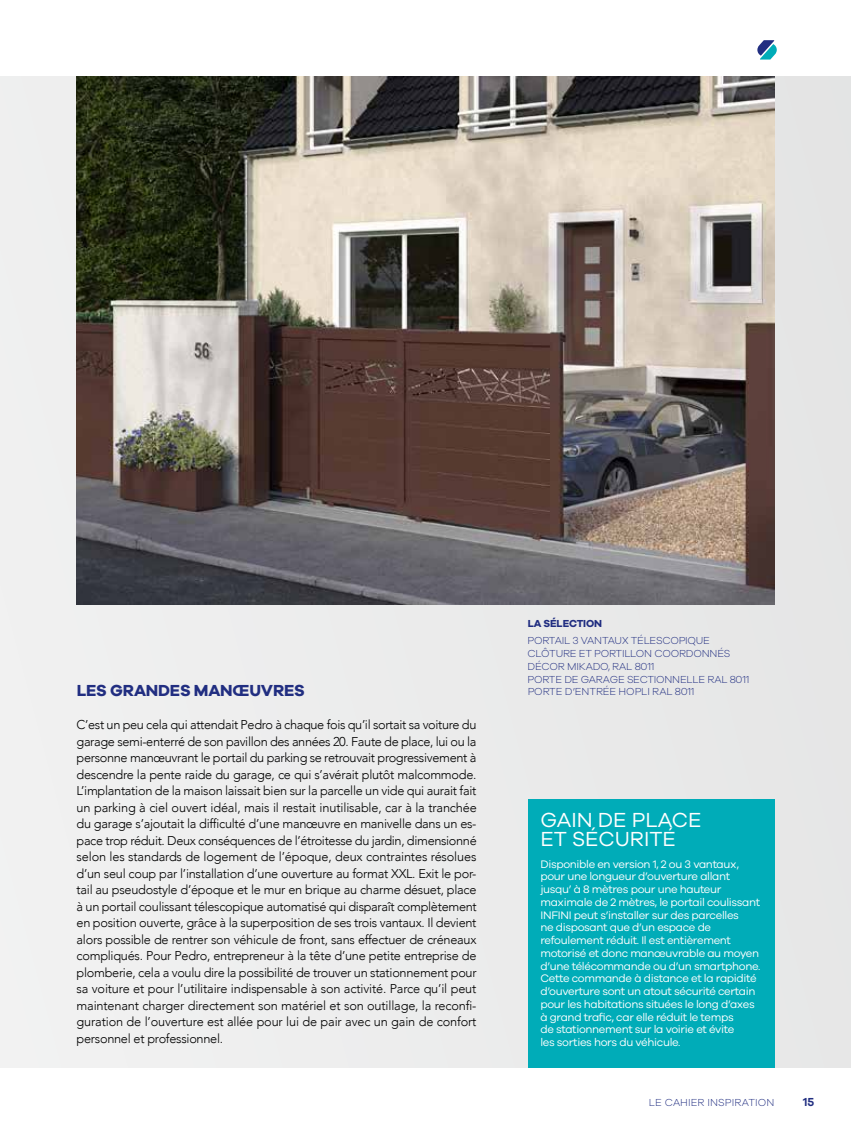
<style>
.page{position:relative;width:851px;height:1136px;background:#fff}
.page>*{position:absolute;margin:0;border:0;box-sizing:border-box;transform-origin:0 0}
.t1{font:21px/19.5px "Galano Grotesque";color:#fff}
.t2{font:700 16.5px "Galano Grotesque";letter-spacing:-.01em;color:#212e81}
.t3{font:300 12.75px/16.5px "Avenir";letter-spacing:-.02em;color:#000;text-align:justify}
.t4{font:600 12px "Galano Grotesque";color:#212e81}
.t5{font:11.25px/12.8px "Galano Grotesque";letter-spacing:-.03em;color:#fff}
.t6{font:300 10.5px/12.8px "Galano Grotesque";letter-spacing:-.02em;color:#212e81}
.t7{font:300 10.5px "Galano Grotesque";letter-spacing:.01em;color:#212e81}
.t8{font:700 10.5px "Galano Grotesque";letter-spacing:-.01em;color:#212e81}
</style>
<div class="page">
<div style="left:0;top:77px;width:850px;height:990px;background:#ededed"></div>
<div style="left:612px;top:579px;width:177px;height:28px;background:#000;opacity:.25"></div>
<img style="left:77px;top:77px;width:697px;height:527px">
<svg style="left:757px;top:40px;width:19px;height:20px"></svg>
<div style="left:527px;top:799px;width:247px;height:268px;background:#00acb8"></div>
<p class="t8" style="left:527px;top:617px;width:76px">LA SÉLECTION</p>
<p class="t6" style="left:527px;top:634px;width:223px">PORTAIL 3 VANTAUX TÉLESCOPIQUE<br>CLÔTURE ET PORTILLON COORDONNÉS<br>DÉCOR MIKADO, RAL 8011<br>PORTE DE GARAGE SECTIONNELLE RAL 8011</p>
<p class="t2" style="left:77px;top:680px;width:229px">LES GRANDES MANŒUVRES</p>
<p class="t6" style="left:527px;top:685px;width:168px">PORTE D’ENTRÉE HOPLI RAL 8011</p>
<p class="t3" style="left:77px;top:716px;width:402px">C’est un peu cela qui attendait Pedro à chaque fois qu’il sortait sa voiture du garage semi-enterré de son pavillon des années 20. Faute de place, lui ou la personne manœuvrant le portail du parking se retrouvait progressivement à descendre la pente raide du garage, ce qui s’avérait plutôt malcommode.<br>L’implantation de la maison laissait bien sur la parcelle un vide qui aurait fait un parking à ciel ouvert idéal, mais il restait inutilisable, car à la tranchée du garage s’ajoutait la difficulté d’une manœuvre en manivelle dans un es&shy;pace trop réduit. Deux conséquences de l’étroitesse du jardin, dimensionné selon les standards de logement de l’époque, deux contraintes résolues d’un seul coup par l’installation d’une ouverture au format XXL. Exit le por&shy;tail au pseudostyle d’époque et le mur en brique au charme désuet, place à un portail coulissant télescopique automatisé qui disparaît complètement en position ouverte, grâce à la superposition de ses trois vantaux. Il devient alors possible de rentrer son véhicule de front, sans effectuer de créneaux compliqués. Pour Pedro, entrepreneur à la tête d’une petite entreprise de plomberie, cela a voulu dire la possibilité de trouver un stationnement pour sa voiture et pour l’utilitaire indispensable à son activité. Parce qu’il peut maintenant charger directement son matériel et son outillage, la reconfi&shy;guration de l’ouverture est allée pour lui de pair avec un gain de confort personnel et professionnel.</p>
<h1 class="t1" style="left:540px;top:809px;width:163px">GAIN DE PLACE<br>ET SÉCURITÉ</h1>
<p class="t5" style="left:540px;top:856px;width:221px">Disponible en version 1, 2 ou 3 vantaux, pour une longueur d’ouverture allant jusqu’ à 8 mètres pour une hauteur maximale de 2 mètres, le portail coulissant INFINI peut s’installer sur des parcelles<br>ne disposant que d’un espace de refoulement réduit. Il est entièrement motorisé et donc manœuvrable au moyen d’une télécommande ou d’un smartphone.<br>Cette commande à distance et la rapidité d’ouverture sont un atout sécurité certain pour les habitations situées le long d’axes à grand trafic, car elle réduit le temps<br>de stationnement sur la voirie et évite<br>les sorties hors du véhicule.</p>
<p class="t7" style="left:649px;top:1096px;width:127px">LE CAHIER INSPIRATION</p>
<p class="t4" style="left:803px;top:1094px;width:13px">15</p>
</div>
